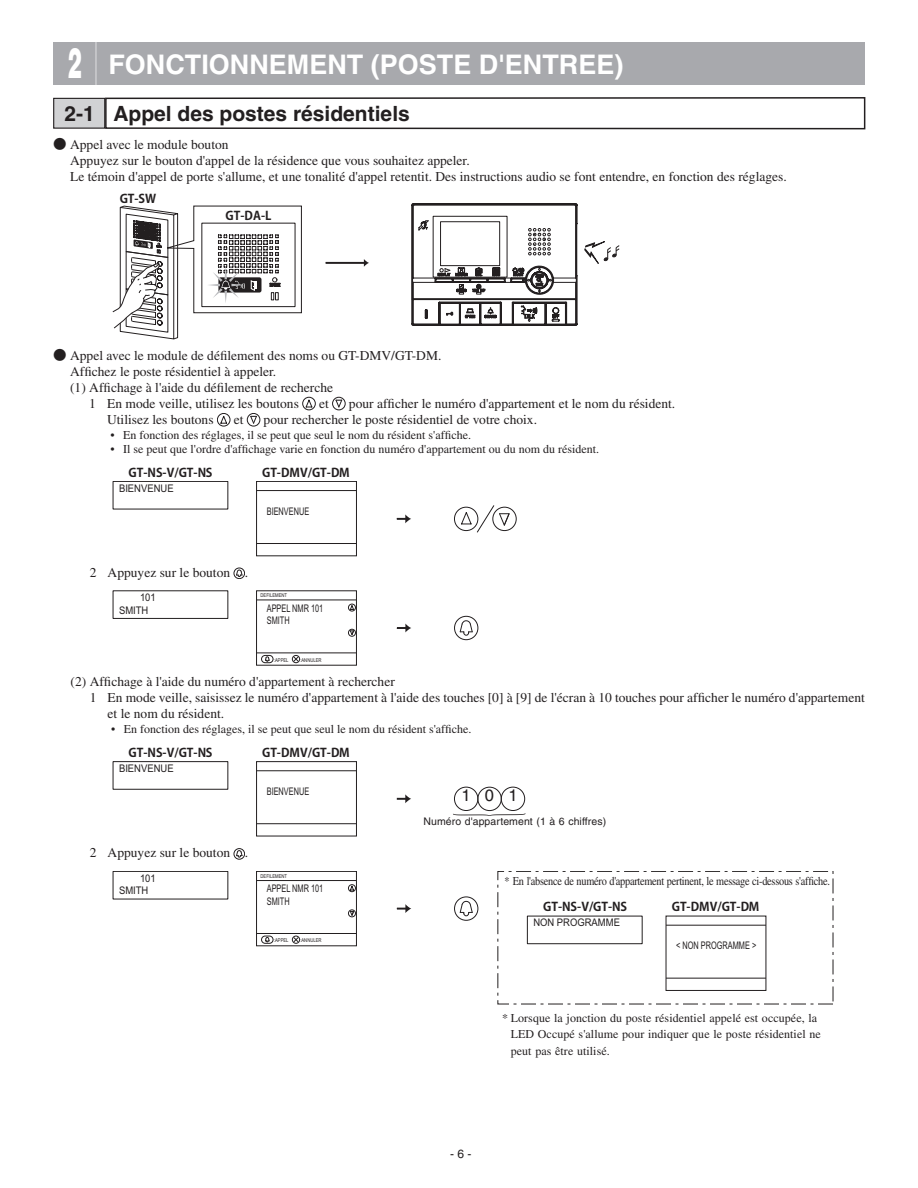
<style>
.page{position:relative;width:918px;height:1188px;background:#fff}
.page>*{position:absolute;margin:0;border:0;box-sizing:border-box;transform-origin:0 0}
.t1{font:700 27px "Helvetica";color:#fff}
.t2{font:700 21px "Helvetica";color:#231f20}
.t3{font:16.5px "Helvetica";color:#231f20}
.t4{font:13.5px/16.2px "Times";color:#231f20}
.t5{font:12px/16.5px "Times";color:#231f20}
.t6{font:12px "Koz Go Pro Bold 90 msp RKSJ H";color:#231f20}
.t7{font:12px "Times";letter-spacing:-.025em;color:#231f20;scale:.86 1}
.t8{font:12px "Helvetica";color:#231f20}
.t9{font:10.5px/12.6px "Arial";color:#231f20;scale:.7 1}
.t10{font:10.5px/12.6px "Arial";color:#231f20;scale:.9 1}
.t11{font:10.5px "Helvetica";letter-spacing:.005em;color:#231f20}
.t12{font:5.25px "Arial";color:#231f20;scale:.8 1}
.s1{font-weight:900;font-size:42px}
.s2{font-family:"Ryumin Pro";font-weight:300}
</style>
<div class="page">
<hr style="left:326px;top:262px;width:40px;height:2px;background:#231f20">
<svg style="left:364px;top:259px;width:5px;height:8px"></svg>
<svg style="left:584px;top:241px;width:35px;height:23px"></svg>
<svg style="left:113px;top:205px;width:189px;height:134px"></svg>
<svg style="left:411px;top:203px;width:167px;height:123px"></svg>
<svg style="left:397px;top:624px;width:14px;height:8px"></svg>
<div style="left:454px;top:616px;width:24px;height:24px;border:1px solid #231f20;border-radius:50%"></div>
<svg style="left:459px;top:620px;width:14px;height:16px"></svg>
<div style="left:292px;top:655px;width:8px;height:8px;border:1px solid #231f20;border-radius:50%"></div>
<svg style="left:293px;top:656px;width:6px;height:6px"></svg>
<hr style="left:257px;top:600px;width:99px;height:1px;background:#231f20">
<hr style="left:257px;top:653px;width:99px;height:1px;background:#231f20">
<div style="left:261px;top:655px;width:12px;height:8px;border:1px solid #231f20;border-radius:4px"></div>
<svg style="left:265px;top:657px;width:5px;height:5px"></svg>
<div style="left:256px;top:590px;width:101px;height:76px;border:1px solid #231f20"></div>
<div style="left:348px;top:629px;width:8px;height:8px;border:1px solid #231f20;border-radius:50%"></div>
<svg style="left:348px;top:604px;width:8px;height:31px"></svg>
<div style="left:113px;top:590px;width:115px;height:29px;background:#fff;border:1px solid #231f20"></div>
<svg style="left:397px;top:904px;width:14px;height:9px"></svg>
<div style="left:454px;top:897px;width:24px;height:24px;border:1px solid #231f20;border-radius:50%"></div>
<svg style="left:459px;top:901px;width:14px;height:16px"></svg>
<div style="left:292px;top:936px;width:8px;height:8px;border:1px solid #231f20;border-radius:50%"></div>
<svg style="left:293px;top:937px;width:6px;height:5px"></svg>
<hr style="left:257px;top:880px;width:99px;height:1px;background:#231f20">
<hr style="left:257px;top:933px;width:99px;height:1px;background:#231f20">
<div style="left:261px;top:936px;width:12px;height:8px;border:1px solid #231f20;border-radius:4px"></div>
<svg style="left:265px;top:937px;width:5px;height:5px"></svg>
<div style="left:256px;top:871px;width:101px;height:75px;border:1px solid #231f20"></div>
<div style="left:348px;top:910px;width:8px;height:7px;border:1px solid #231f20;border-radius:50%"></div>
<svg style="left:348px;top:884px;width:8px;height:32px"></svg>
<div style="left:113px;top:871px;width:115px;height:28px;background:#fff;border:1px solid #231f20"></div>
<div style="left:478px;top:787px;width:24px;height:24px;border:1px solid #231f20;border-radius:50%"></div>
<div style="left:501px;top:787px;width:24px;height:24px;border:1px solid #231f20;border-radius:50%"></div>
<div style="left:454px;top:787px;width:24px;height:24px;border:1px solid #231f20;border-radius:50%"></div>
<svg style="left:453px;top:813px;width:73px;height:3px"></svg>
<svg style="left:397px;top:794px;width:14px;height:9px"></svg>
<div style="left:113px;top:761px;width:115px;height:29px;border:1px solid #231f20"></div>
<hr style="left:257px;top:770px;width:99px;height:1px;background:#231f20">
<hr style="left:257px;top:823px;width:99px;height:1px;background:#231f20">
<div style="left:256px;top:761px;width:101px;height:75px;border:1px solid #231f20"></div>
<div style="left:527px;top:916px;width:116px;height:28px;background:#fff;border:1px solid #231f20"></div>
<hr style="left:666px;top:925px;width:100px;height:1px;background:#231f20">
<hr style="left:666px;top:978px;width:100px;height:1px;background:#231f20">
<div style="left:666px;top:916px;width:100px;height:75px;border:1px solid #231f20"></div>
<svg style="left:302px;top:397px;width:14px;height:13px"></svg>
<div style="left:332px;top:397px;width:14px;height:13px;border:1px solid #231f20;border-radius:50%"></div>
<svg style="left:335px;top:399px;width:8px;height:9px"></svg>
<svg style="left:217px;top:413px;width:13px;height:13px"></svg>
<div style="left:247px;top:413px;width:13px;height:13px;border:1px solid #231f20;border-radius:50%"></div>
<svg style="left:250px;top:415px;width:7px;height:9px"></svg>
<div style="left:234px;top:568px;width:11px;height:11px;border:1px solid #231f20;border-radius:50%"></div>
<svg style="left:236px;top:570px;width:7px;height:7px"></svg>
<div style="left:234px;top:848px;width:11px;height:12px;border:1px solid #231f20;border-radius:50%"></div>
<svg style="left:236px;top:850px;width:7px;height:8px"></svg>
<div style="left:53px;top:98px;width:52px;height:31px;background:#d1d2d4;border:1px solid #231f20"></div>
<svg style="left:104px;top:97px;width:762px;height:33px"></svg>
<div style="left:53px;top:43px;width:812px;height:42px;background:#a8a9ad"></div>
<hr style="left:96px;top:41px;width:1px;height:45px;background:#fff">
<svg style="left:397px;top:514px;width:14px;height:9px"></svg>
<svg style="left:454px;top:505px;width:63px;height:28px"></svg>
<div style="left:113px;top:481px;width:115px;height:28px;border:1px solid #231f20"></div>
<hr style="left:257px;top:490px;width:99px;height:1px;background:#231f20">
<hr style="left:257px;top:543px;width:99px;height:1px;background:#231f20">
<div style="left:256px;top:481px;width:101px;height:75px;border:1px solid #231f20"></div>
<h1 class="t1" style="left:67px;top:48px;width:557px"><span class="s1">2</span> FONCTIONNEMENT (POSTE D'ENTREE)</h1>
<h2 class="t2" style="left:65px;top:101px;width:347px">2-1 Appel des postes résidentiels</h2>
<p class="t4" style="left:70px;top:136px;width:718px;text-indent:-17px"><span class="s2">●</span> Appel avec le module bouton<br>Appuyez sur le bouton d'appel de la résidence que vous souhaitez appeler.<br>Le témoin d'appel de porte s'allume, et une tonalité d'appel retentit. Des instructions audio se font entendre, en fonction des réglages.</p>
<p class="t6" style="left:120px;top:191px;width:38px">GT-SW</p>
<p class="t6" style="left:226px;top:208px;width:47px">GT-DA-L</p>
<p class="t4" style="left:53px;top:347px;width:390px"><span class="s2">●</span> Appel avec le module de défilement des noms ou GT-DMV/GT-DM.</p>
<p class="t4" style="left:70px;top:363px;width:208px">Affichez le poste résidentiel à appeler.</p>
<p class="t4" style="left:70px;top:379px;width:264px">(1) Affichage à l'aide du défilement de recherche</p>
<p class="t4" style="left:89px;top:395px;width:211px">1 En mode veille, utilisez les boutons</p>
<p class="t4" style="left:319px;top:395px;width:11px">et</p>
<p class="t4" style="left:349px;top:395px;width:328px">pour afficher le numéro d'appartement et le nom du résident.</p>
<p class="t4" style="left:107px;top:412px;width:108px">Utilisez les boutons</p>
<p class="t4" style="left:234px;top:412px;width:11px">et</p>
<p class="t4" style="left:264px;top:412px;width:275px">pour rechercher le poste résidentiel de votre choix.</p>
<p class="t5" style="left:111px;top:426px;width:362px">• En fonction des réglages, il se peut que seul le nom du résident s'affiche.</p>
<p class="t5" style="left:111px;top:441px;width:490px">• Il se peut que l'ordre d'affichage varie en fonction du numéro d'appartement ou du nom du résident.</p>
<p class="t6" style="left:128px;top:465px;width:86px">GT-NS-V/GT-NS</p>
<p class="t6" style="left:262px;top:465px;width:89px">GT-DMV/GT-DM</p>
<p class="t10" style="left:119px;top:482px;width:62px">BIENVENUE</p>
<p class="t9" style="left:267px;top:505px;width:62px">BIENVENUE</p>
<p class="t4" style="left:90px;top:564px;width:160px">2 Appuyez sur le bouton .</p>
<p class="t10" style="left:119px;top:591px;width:42px;text-indent:21px">101<br>SMITH</p>
<p class="t12" style="left:261px;top:592px;width:35px">DEFILEMENT</p>
<p class="t9" style="left:267px;top:602px;width:82px">APPEL NMR 101<br>SMITH</p>
<p class="t12" style="left:274px;top:656px;width:20px">:APPEL</p>
<p class="t12" style="left:300px;top:656px;width:28px">:ANNULER</p>
<p class="t4" style="left:71px;top:673px;width:326px">(2) Affichage à l'aide du numéro d'appartement à rechercher</p>
<p class="t4" style="left:90px;top:689px;width:777px">1 En mode veille, saisissez le numéro d'appartement à l'aide des touches [0] à [9] de l'écran à 10 touches pour afficher le numéro d'appartement</p>
<p class="t4" style="left:108px;top:706px;width:118px">et le nom du résident.</p>
<p class="t5" style="left:111px;top:720px;width:362px">• En fonction des réglages, il se peut que seul le nom du résident s'affiche.</p>
<p class="t6" style="left:128px;top:745px;width:86px">GT-NS-V/GT-NS</p>
<p class="t6" style="left:262px;top:745px;width:89px">GT-DMV/GT-DM</p>
<p class="t10" style="left:119px;top:762px;width:62px">BIENVENUE</p>
<p class="t9" style="left:267px;top:785px;width:62px">BIENVENUE</p>
<p class="t4" style="left:90px;top:845px;width:160px">2 Appuyez sur le bouton .</p>
<p class="t10" style="left:119px;top:872px;width:42px;text-indent:21px">101<br>SMITH</p>
<p class="t12" style="left:261px;top:873px;width:35px">DEFILEMENT</p>
<p class="t9" style="left:267px;top:882px;width:82px">APPEL NMR 101<br>SMITH</p>
<p class="t12" style="left:274px;top:937px;width:20px">:APPEL</p>
<p class="t12" style="left:300px;top:937px;width:28px">:ANNULER</p>
<p class="t3" style="left:462px;top:786px;width:57px">101</p>
<p class="t11" style="left:424px;top:815px;width:184px">Numéro d'appartement (1 à 6 chiffres)</p>
<p class="t7" style="left:504px;top:874px;width:380px">* En l'absence de numéro d'appartement pertinent, le message ci-dessous s'affiche.</p>
<p class="t6" style="left:543px;top:899px;width:86px">GT-NS-V/GT-NS</p>
<p class="t6" style="left:672px;top:899px;width:89px">GT-DMV/GT-DM</p>
<p class="t10" style="left:533px;top:917px;width:98px">NON PROGRAMME</p>
<p class="t9" style="left:676px;top:940px;width:116px">&lt; NON PROGRAMME &gt;</p>
<p class="t5" style="left:511px;top:1010px;width:312px;text-indent:-9px">* Lorsque la jonction du poste résidentiel appelé est occupée, la<br>LED Occupé s'allume pour indiquer que le poste résidentiel ne peut pas être utilisé.</p>
<p class="t8" style="left:450px;top:1147px;width:23px">- 6 -</p>
</div>
